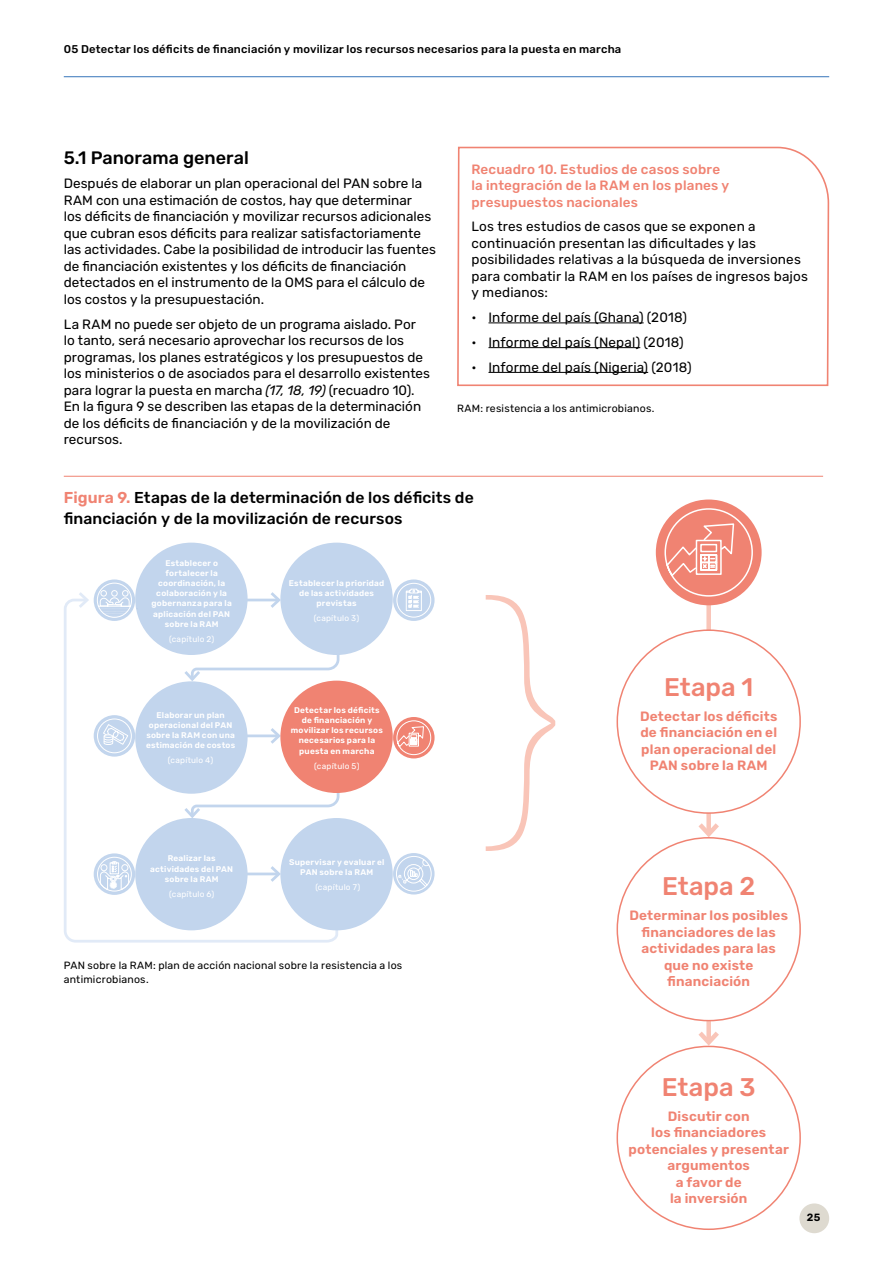
<style>
.page{position:relative;width:893px;height:1263px;background:#fff}
.page>*{position:absolute;margin:0;border:0;box-sizing:border-box;transform-origin:0 0}
.t1{font:500 25.5px "Rubik";color:#f08372}
.t2{font:500 18px "Rubik";color:#000}
.t3{font:500 15.75px/20.2px "Rubik";letter-spacing:.005em;color:#000}
.t4{font:13.5px/16.5px "Rubik";color:#000}
.t5{font:600 13.5px/16.5px "Rubik";letter-spacing:.01em;color:#f08372;text-align:center}
.t6{font:500 13.5px/16.5px "Rubik";letter-spacing:.015em;color:#f08372}
.t7{font:500 11.25px "Rubik";letter-spacing:.02em;color:#000}
.t8{font:10.5px/13.5px "Rubik";letter-spacing:.02em;color:#000}
.t9{font:600 10.5px "Rubik";color:#000}
.t10{font:600 8.25px/10.1px "Rubik";letter-spacing:.025em;color:#fff;text-align:center}
.t11{font:8.25px "Rubik";letter-spacing:.025em;color:#fff}
.s1{font-style:italic}
.s2{font-weight:600;color:#f08372}
</style>
<div class="page">
<div style="left:706px;top:1021px;width:5px;height:21px;background:#f9c5b8"></div>
<svg style="left:694px;top:1027px;width:30px;height:20px"></svg>
<div style="left:706px;top:813px;width:5px;height:21px;background:#f9c5b8"></div>
<svg style="left:696px;top:818px;width:26px;height:20px"></svg>
<div style="left:706px;top:567px;width:5px;height:78px;background:#f9c5b8"></div>
<div style="left:617px;top:630px;width:183px;height:183px;background:#fff;border-radius:50%"></div>
<div style="left:656px;top:499px;width:106px;height:106px;background:#f08372;border-radius:50%"></div>
<svg style="left:664px;top:507px;width:90px;height:90px"></svg>
<hr style="left:64px;top:476px;width:759px;height:1px;background:#f08372">
<svg style="left:486px;top:595px;width:69px;height:256px"></svg>
<svg style="left:271px;top:592px;width:7px;height:5px"></svg>
<svg style="left:64px;top:597px;width:276px;height:346px"></svg>
<svg style="left:76px;top:592px;width:15px;height:19px"></svg>
<div style="left:280px;top:818px;width:113px;height:112px;background:#c2d5ed;border-radius:50%"></div>
<div style="left:135px;top:543px;width:113px;height:112px;background:#c2d5ed;border-radius:50%"></div>
<div style="left:135px;top:681px;width:113px;height:113px;background:#c2d5ed;border-radius:50%"></div>
<div style="left:135px;top:818px;width:113px;height:112px;background:#c2d5ed;border-radius:50%"></div>
<svg style="left:182px;top:647px;width:159px;height:36px"></svg>
<svg style="left:182px;top:784px;width:158px;height:36px"></svg>
<div style="left:94px;top:579px;width:41px;height:42px;background:#c2d5ed;border-radius:50%"></div>
<svg style="left:97px;top:583px;width:41px;height:35px"></svg>
<svg style="left:393px;top:579px;width:42px;height:42px"></svg>
<svg style="left:396px;top:583px;width:35px;height:35px"></svg>
<div style="left:94px;top:715px;width:41px;height:42px;background:#c2d5ed;border-radius:50%"></div>
<svg style="left:97px;top:718px;width:35px;height:35px"></svg>
<svg style="left:393px;top:717px;width:42px;height:41px"></svg>
<svg style="left:396px;top:720px;width:35px;height:35px"></svg>
<div style="left:94px;top:853px;width:41px;height:42px;background:#c2d5ed;border-radius:50%"></div>
<svg style="left:97px;top:857px;width:35px;height:34px"></svg>
<div style="left:393px;top:853px;width:42px;height:41px;background:#c2d5ed;border-radius:50%"></div>
<svg style="left:396px;top:856px;width:36px;height:36px"></svg>
<div style="left:280px;top:543px;width:113px;height:112px;background:#c2d5ed;border-radius:50%"></div>
<div style="left:280px;top:681px;width:113px;height:112px;background:#f08372;border-radius:50%"></div>
<svg style="left:457px;top:146px;width:373px;height:241px"></svg>
<hr style="left:64px;top:76px;width:765px;height:1px;background:#3775ba">
<div style="left:799px;top:1203px;width:30px;height:30px;background:#dedad0;border-radius:50%"></div>
<p class="t7" style="left:64px;top:43px;width:559px">05 Detectar los déficits de financiación y movilizar los recursos necesarios para la puesta en marcha</p>
<h2 class="t2" style="left:64px;top:147px;width:186px">5.1 Panorama general</h2>
<p class="t4" style="left:64px;top:176px;width:374px">Después de elaborar un plan operacional del PAN sobre la RAM con una estimación de costos, hay que determinar<br>los déficits de financiación y movilizar recursos adicionales que cubran esos déficits para realizar satisfactoriamente las actividades. Cabe la posibilidad de introducir las fuentes de financiación existentes y los déficits de financiación detectados en el instrumento de la OMS para el cálculo de los costos y la presupuestación.</p>
<p class="t4" style="left:64px;top:316px;width:368px">La RAM no puede ser objeto de un programa aislado. Por lo tanto, será necesario aprovechar los recursos de los programas, los planes estratégicos y los presupuestos de los ministerios o de asociados para el desarrollo existentes para lograr la puesta en marcha <span class="s1">(17, 18, 19)</span> (recuadro 10).<br>En la figura 9 se describen las etapas de la determinación de los déficits de financiación y de la movilización de recursos.</p>
<p class="t6" style="left:471px;top:161px;width:259px">Recuadro 10. Estudios de casos sobre la integración de la RAM en los planes y presupuestos nacionales</p>
<p class="t4" style="left:471px;top:219px;width:338px">Los tres estudios de casos que se exponen a continuación presentan las dificultades y las posibilidades relativas a la búsqueda de inversiones para combatir la RAM en los países de ingresos bajos y medianos:</p>
<p class="t4" style="left:471px;top:310px;width:217px">• Informe del país (Ghana) (2018)</p>
<p class="t4" style="left:471px;top:334px;width:214px">• Informe del país (Nepal) (2018)</p>
<p class="t4" style="left:471px;top:359px;width:222px">• Informe del país (Nigeria) (2018)</p>
<p class="t8" style="left:457px;top:402px;width:199px">RAM: resistencia a los antimicrobianos.</p>
<p class="t3" style="left:64px;top:488px;width:411px"><span class="s2">Figura 9.</span> Etapas de la determinación de los déficits de financiación y de la movilización de recursos</p>
<p class="t10" style="left:152px;top:558px;width:82px">Establecer o fortalecer la coordinación, la colaboración y la gobernanza para la aplicación del PAN sobre la RAM</p>
<p class="t11" style="left:169px;top:634px;width:47px">(capítulo 2)</p>
<p class="t10" style="left:146px;top:710px;width:91px">Elaborar un plan operacional del PAN sobre la RAM con una estimación de costos</p>
<p class="t11" style="left:168px;top:756px;width:47px">(capítulo 4)</p>
<p class="t10" style="left:150px;top:854px;width:85px">Realizar las actividades del PAN sobre la RAM</p>
<p class="t11" style="left:169px;top:889px;width:46px">(capítulo 6)</p>
<p class="t10" style="left:289px;top:578px;width:97px">Establecer la prioridad de las actividades previstas</p>
<p class="t11" style="left:314px;top:614px;width:47px">(capítulo 3)</p>
<p class="t10" style="left:291px;top:705px;width:94px">Detectar los déficits de financiación y movilizar los recursos necesarios para la puesta en marcha</p>
<p class="t11" style="left:314px;top:761px;width:47px">(capítulo 5)</p>
<p class="t10" style="left:289px;top:857px;width:97px">Supervisar y evaluar el<br>PAN sobre la RAM</p>
<p class="t11" style="left:315px;top:883px;width:46px">(capítulo 7)</p>
<p class="t8" style="left:64px;top:959px;width:340px">PAN sobre la RAM: plan de acción nacional sobre la resistencia a los antimicrobianos.</p>
<h1 class="t1" style="left:664px;top:673px;width:91px">Etapa 1</h1>
<p class="t5" style="left:640px;top:708px;width:139px">Detectar los déficits de financiación en el plan operacional del<br>PAN sobre la RAM</p>
<h1 class="t1" style="left:662px;top:872px;width:95px">Etapa 2</h1>
<p class="t5" style="left:629px;top:908px;width:160px">Determinar los posibles financiadores de las actividades para las que no existe financiación</p>
<h1 class="t1" style="left:662px;top:1072px;width:95px">Etapa 3</h1>
<p class="t5" style="left:629px;top:1108px;width:162px">Discutir con<br>los financiadores potenciales y presentar argumentos<br>a favor de<br>la inversión</p>
<p class="t9" style="left:807px;top:1212px;width:15px">25</p>
</div>
